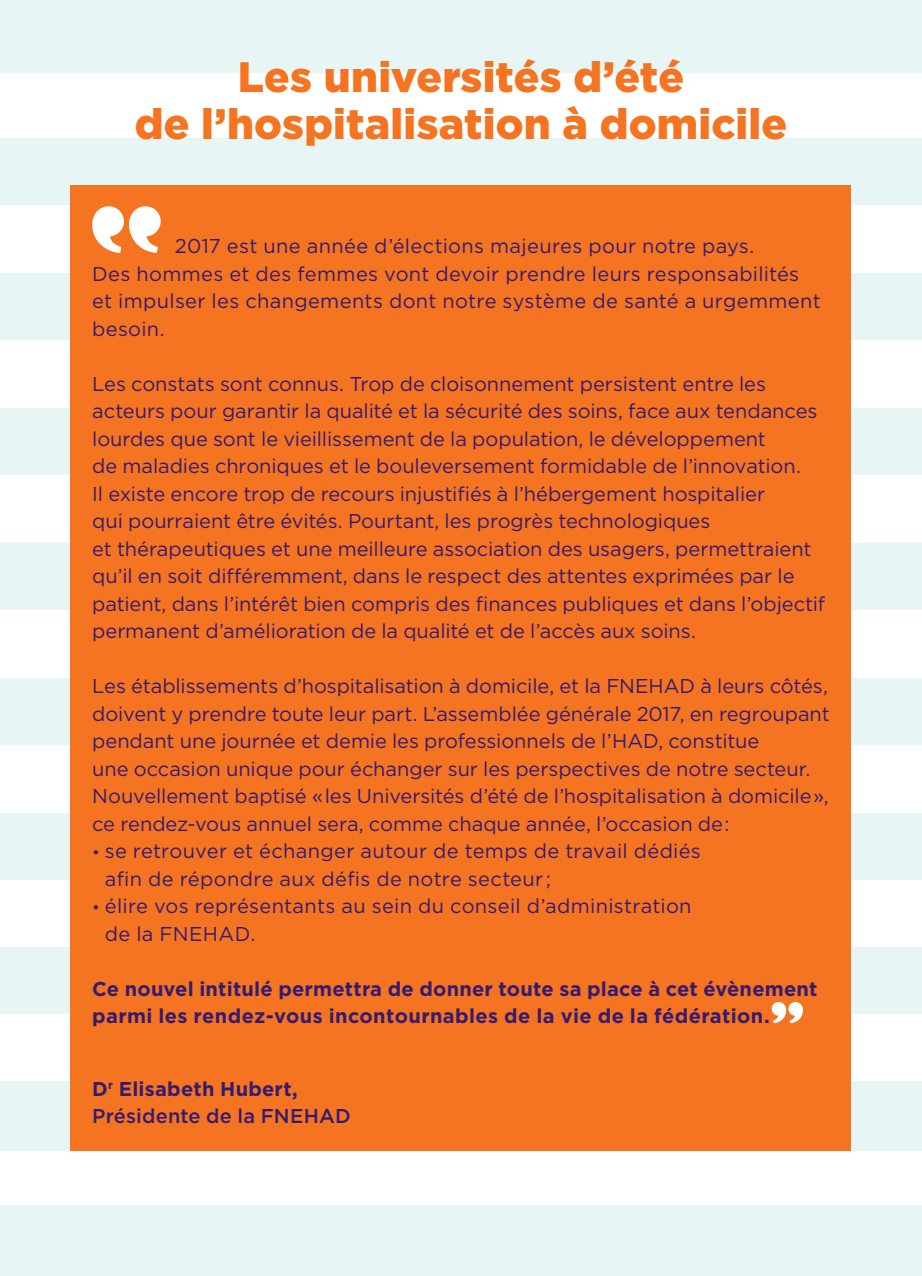
<style>
.page{position:relative;width:922px;height:1276px;background:#fff}
.page>*{position:absolute;margin:0;border:0;box-sizing:border-box;transform-origin:0 0}
.t1{font:900 42.5px/47.5px "Gotham";letter-spacing:.005em;color:#f47421;text-align:center}
.t2{font:20px/27.5px "Gotham";color:#351b6f}
.t3{font:700 20px/27.5px "Gotham";letter-spacing:.015em;color:#351b6f}
.t4{font:500 20px/27.5px "Gotham";letter-spacing:.005em;color:#351b6f}
.s1{font-size:16.25px}
.s2{font-weight:700}
</style>
<div class="page">
<div style="left:0;top:0;width:921px;height:72px;background:#e7f5f4"></div>
<div style="left:0;top:138px;width:921px;height:67px;background:#e7f5f4"></div>
<div style="left:0;top:408px;width:921px;height:67px;background:#e7f5f4"></div>
<div style="left:0;top:947px;width:921px;height:67px;background:#e7f5f4"></div>
<div style="left:0;top:678px;width:921px;height:66px;background:#e7f5f4"></div>
<div style="left:0;top:273px;width:921px;height:67px;background:#e7f5f4"></div>
<div style="left:0;top:543px;width:921px;height:66px;background:#e7f5f4"></div>
<div style="left:0;top:1080px;width:921px;height:70px;background:#e7f5f4"></div>
<div style="left:0;top:1205px;width:921px;height:71px;background:#e7f5f4"></div>
<div style="left:0;top:812px;width:921px;height:67px;background:#e7f5f4"></div>
<div style="left:71px;top:185px;width:779px;height:965px;background:#f47421"></div>
<svg style="left:92px;top:206px;width:69px;height:47px"></svg>
<svg style="left:771px;top:1002px;width:32px;height:21px"></svg>
<h1 class="t1" style="left:135px;top:52px;width:654px">Les universités d’été<br>de l’hospitalisation à domicile</h1>
<p class="t2" style="left:92px;top:232px;width:730px;text-indent:83px">2017 est une année d’élections majeures pour notre pays.<br>Des hommes et des femmes vont devoir prendre leurs responsabilités et impulser les changements dont notre système de santé a urgemment besoin.</p>
<p class="t2" style="left:92px;top:369px;width:734px">Les constats sont connus. Trop de cloisonnement persistent entre les acteurs pour garantir la qualité et la sécurité des soins, face aux tendances lourdes que sont le vieillissement de la population, le développement<br>de maladies chroniques et le bouleversement formidable de l’innovation.<br>Il existe encore trop de recours injustifiés à l’hébergement hospitalier<br>qui pourraient être évités. Pourtant, les progrès technologiques<br>et thérapeutiques et une meilleure association des usagers, permettraient qu’il en soit différemment, dans le respect des attentes exprimées par le patient, dans l’intérêt bien compris des finances publiques et dans l’objectif permanent d’amélioration de la qualité et de l’accès aux soins.</p>
<p class="t2" style="left:92px;top:672px;width:738px">Les établissements d’hospitalisation à domicile, et la FNEHAD à leurs côtés, doivent y prendre toute leur part. L’assemblée générale 2017, en regroupant pendant une journée et demie les professionnels de l’HAD, constitue<br>une occasion unique pour échanger sur les perspectives de notre secteur.<br>Nouvellement baptisé «les Universités d’été de l’hospitalisation à domicile», ce rendez-vous annuel sera, comme chaque année, l’occasion de:</p>
<p class="t2" style="left:105px;top:837px;width:597px;text-indent:-13px"><span class="s1">•</span> se retrouver et échanger autour de temps de travail dédiés afin de répondre aux défis de notre secteur;</p>
<p class="t2" style="left:105px;top:892px;width:588px;text-indent:-13px"><span class="s1">•</span> élire vos représentants au sein du conseil d’administration de la FNEHAD.</p>
<p class="t3" style="left:92px;top:974px;width:726px">Ce nouvel intitulé permettra de donner toute sa place à cet évènement parmi les rendez-vous incontournables de la vie de la fédération.</p>
<p class="t4" style="left:92px;top:1074px;width:260px"><span class="s2">D</span><sup>r</sup> <span class="s2">Elisabeth Hubert,<br></span>Présidente de la FNEHAD</p>
</div>
